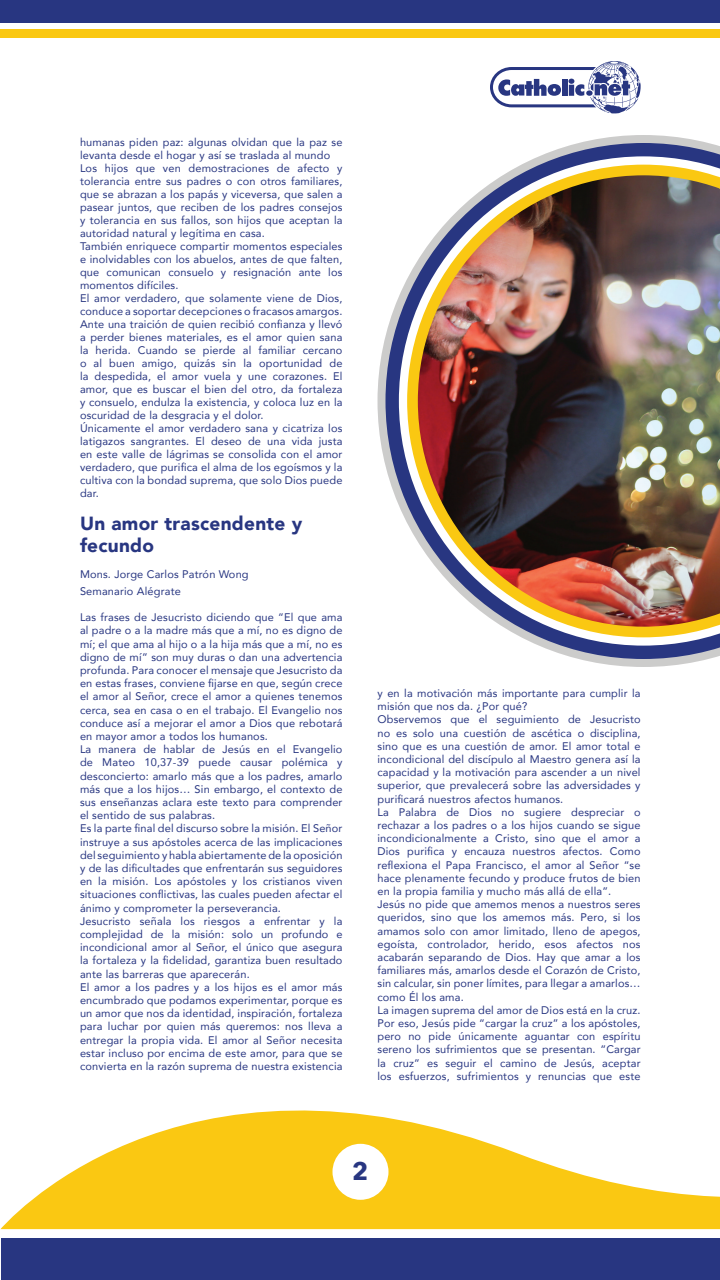
<style>
.page{position:relative;width:720px;height:1280px;background:#fff}
.page>*{position:absolute;margin:0;border:0;box-sizing:border-box;transform-origin:0 0}
.t1{font:700 25px "Avenir Next";color:#283681}
.t2{font:900 19px/21.6px "Avenir";letter-spacing:.015em;color:#283681}
.t3{font:11px/13.2px "Avenir";letter-spacing:.015em;color:#283681}
</style>
<div class="page">
<div style="left:0;top:0;width:720px;height:23px;background:#283681"></div>
<div style="left:0;top:29px;width:720px;height:9px;background:#fac812"></div>
<svg style="left:0;top:1110px;width:720px;height:120px;fill:#fac812"></svg>
<div style="left:1px;top:1238px;width:719px;height:42px;background:#283681"></div>
<div style="left:332px;top:1144px;width:56px;height:56px;background:#fff;border-radius:50%"></div>
<svg style="left:490px;top:61px;width:151px;height:53px"></svg>
<svg style="left:378px;top:135px;width:330px;height:532px"></svg>
<svg style="left:386px;top:143px;width:334px;height:516px"></svg>
<svg style="left:399px;top:156px;width:321px;height:490px"></svg>
<img style="left:418px;top:175px;width:302px;height:452px">
<p class="t3" style="left:80px;top:135px;width:264px">humanas piden paz: algunas olvidan que la paz se levanta desde el hogar y así se traslada al mundo Los hijos que ven demostraciones de afecto y tolerancia entre sus padres o con otros familiares, que se abrazan a los papás y viceversa, que salen a pasear juntos, que reciben de los padres consejos y tolerancia en sus fallos, son hijos que aceptan la autoridad natural y legítima en casa.<br>También enriquece compartir momentos especiales e inolvidables con los abuelos, antes de que falten, que comunican consuelo y resignación ante los momentos difíciles.<br>El amor verdadero, que solamente viene de Dios, conduce a soportar decepciones o fracasos amargos.<br>Ante una traición de quien recibió confianza y llevó a perder bienes materiales, es el amor quien sana la herida. Cuando se pierde al familiar cercano o al buen amigo, quizás sin la oportunidad de la despedida, el amor vuela y une corazones. El amor, que es buscar el bien del otro, da fortaleza y consuelo, endulza la existencia, y coloca luz en la oscuridad de la desgracia y el dolor.<br>Únicamente el amor verdadero sana y cicatriza los latigazos sangrantes. El deseo de una vida justa en este valle de lágrimas se consolida con el amor verdadero, que purifica el alma de los egoísmos y la cultiva con la bondad suprema, que solo Dios puede dar.</p>
<h2 class="t2" style="left:80px;top:512px;width:224px">Un amor trascendente y fecundo</h2>
<p class="t3" style="left:80px;top:565px;width:170px;line-height:16.8px">Mons. Jorge Carlos Patrón Wong<br>Semanario Alégrate</p>
<p class="t3" style="left:80px;top:610px;width:264px">Las frases de Jesucristo diciendo que “El que ama al padre o a la madre más que a mí, no es digno de mí; el que ama al hijo o a la hija más que a mí, no es digno de mí” son muy duras o dan una advertencia profunda. Para conocer el mensaje que Jesucristo da en estas frases, conviene fijarse en que, según crece el amor al Señor, crece el amor a quienes tenemos cerca, sea en casa o en el trabajo. El Evangelio nos conduce así a mejorar el amor a Dios que rebotará en mayor amor a todos los humanos.<br>La manera de hablar de Jesús en el Evangelio de Mateo 10,37-39 puede causar polémica y desconcierto: amarlo más que a los padres, amarlo más que a los hijos… Sin embargo, el contexto de sus enseñanzas aclara este texto para comprender el sentido de sus palabras.<br>Es la parte final del discurso sobre la misión. El Señor instruye a sus apóstoles acerca de las implicaciones del seguimiento y habla abiertamente de la oposición y de las dificultades que enfrentarán sus seguidores en la misión. Los apóstoles y los cristianos viven situaciones conflictivas, las cuales pueden afectar el ánimo y comprometer la perseverancia.<br>Jesucristo señala los riesgos a enfrentar y la complejidad de la misión: solo un profundo e incondicional amor al Señor, el único que asegura la fortaleza y la fidelidad, garantiza buen resultado ante las barreras que aparecerán.<br>El amor a los padres y a los hijos es el amor más encumbrado que podamos experimentar, porque es un amor que nos da identidad, inspiración, fortaleza para luchar por quien más queremos: nos lleva a entregar la propia vida. El amor al Señor necesita estar incluso por encima de este amor, para que se convierta en la razón suprema de nuestra existencia</p>
<p class="t3" style="left:377px;top:686px;width:265px">y en la motivación más importante para cumplir la misión que nos da. ¿Por qué?<br>Observemos que el seguimiento de Jesucristo no es solo una cuestión de ascética o disciplina, sino que es una cuestión de amor. El amor total e incondicional del discípulo al Maestro genera así la capacidad y la motivación para ascender a un nivel superior, que prevalecerá sobre las adversidades y purificará nuestros afectos humanos.<br>La Palabra de Dios no sugiere despreciar o rechazar a los padres o a los hijos cuando se sigue incondicionalmente a Cristo, sino que el amor a Dios purifica y encauza nuestros afectos. Como reflexiona el Papa Francisco, el amor al Señor “se hace plenamente fecundo y produce frutos de bien en la propia familia y mucho más allá de ella”.<br>Jesús no pide que amemos menos a nuestros seres queridos, sino que los amemos más. Pero, si los amamos solo con amor limitado, lleno de apegos, egoísta, controlador, herido, esos afectos nos acabarán separando de Dios. Hay que amar a los familiares más, amarlos desde el Corazón de Cristo, sin calcular, sin poner límites, para llegar a amarlos… como Él los ama.<br>La imagen suprema del amor de Dios está en la cruz.<br>Por eso, Jesús pide “cargar la cruz” a los apóstoles, pero no pide únicamente aguantar con espíritu sereno los sufrimientos que se presentan. “Cargar la cruz” es seguir el camino de Jesús, aceptar los esfuerzos, sufrimientos y renuncias que este</p>
<h1 class="t1" style="left:352px;top:1150px;width:18px">2</h1>
</div>
